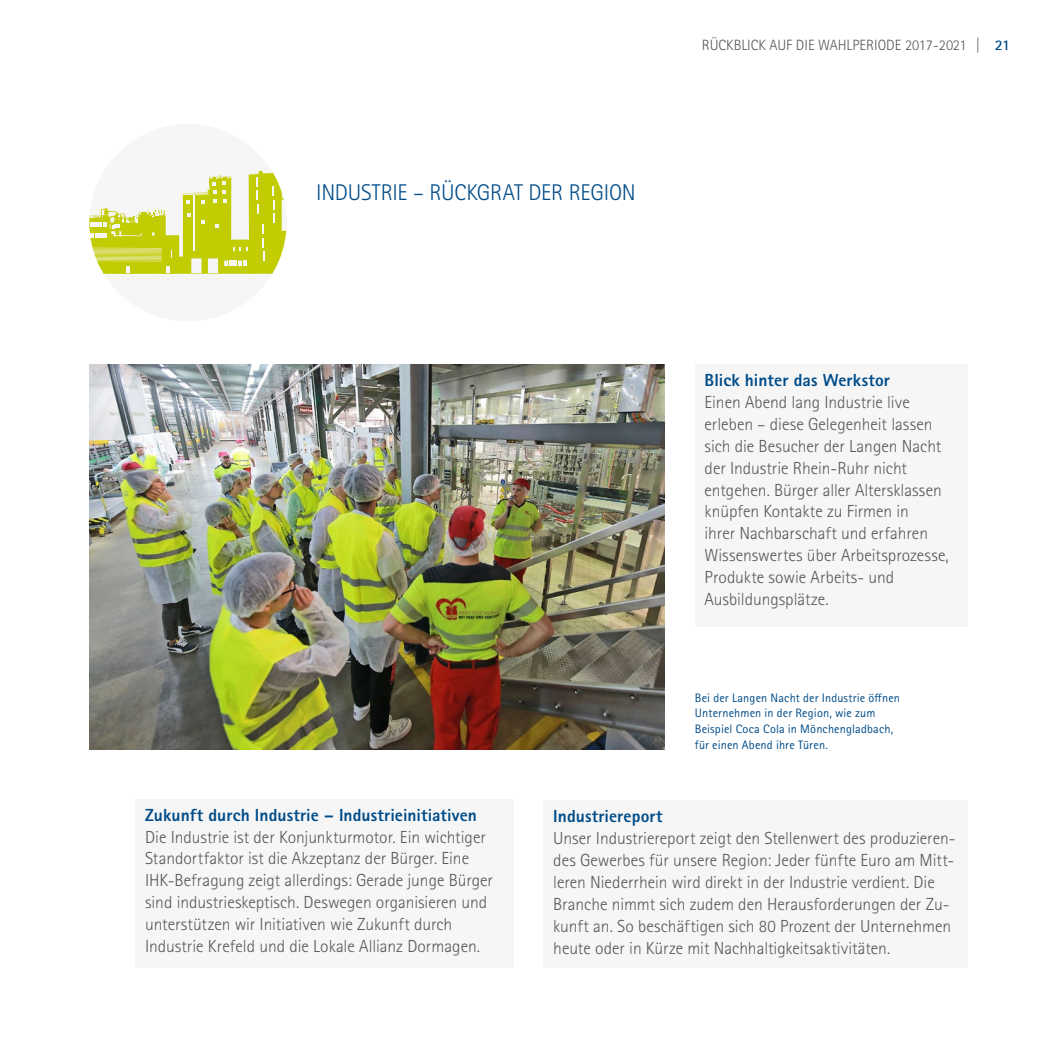
<style>
.page{position:relative;width:1042px;height:1042px;background:#fff}
.page>*{position:absolute;margin:0;border:0;box-sizing:border-box;transform-origin:0 0}
.t1{font:300 22.75px "Rotis Sans Serif Pro";letter-spacing:-.01em;color:#004c89}
.t2{font:300 17.5px/21.9px "Rotis Sans Serif Pro";letter-spacing:-.005em;color:#575756}
.t3{font:800 17.5px "Rotis Sans Serif Pro";letter-spacing:.005em;color:#004c89}
.t4{font:300 14.88px "Rotis Sans Serif Pro";color:#575756}
.t5{font:12.25px/15.8px "Rotis Sans Serif Pro";letter-spacing:.01em;color:#004c89}
.s1{font-weight:700;color:#004c89}
</style>
<div class="page">
<div style="left:89px;top:124px;width:197px;height:197px;background:#f6f6f6;border-radius:50%"></div>
<svg style="left:89px;top:170px;width:198px;height:104px"></svg>
<div style="left:135px;top:798px;width:378px;height:169px;background:#f6f6f6"></div>
<div style="left:694px;top:364px;width:273px;height:263px;background:#f6f6f6"></div>
<div style="left:543px;top:800px;width:424px;height:167px;background:#f6f6f6"></div>
<img style="left:89px;top:364px;width:576px;height:385px">
<h1 class="t1" style="left:316px;top:180px;width:321px">INDUSTRIE – RÜCKGRAT DER REGION</h1>
<p class="t4" style="left:702px;top:36px;width:310px">RÜCKBLICK AUF DIE WAHLPERIODE 2017-2021 | <span class="s1">21</span></p>
<p class="t3" style="left:704px;top:369px;width:187px">Blick hinter das Werkstor</p>
<p class="t2" style="left:704px;top:391px;width:246px">Einen Abend lang Industrie live erleben – diese Gelegenheit lassen sich die Besucher der Langen Nacht der Industrie Rhein-Ruhr nicht entgehen. Bürger aller Altersklassen knüpfen Kontakte zu Firmen in<br>ihrer Nachbarschaft und erfahren<br>Wissenswertes über Arbeitsprozesse,<br>Produkte sowie Arbeits- und<br>Ausbildungsplätze.</p>
<p class="t5" style="left:695px;top:689px;width:207px">Bei der Langen Nacht der Industrie öffnen Unternehmen in der Region, wie zum Beispiel Coca Cola in Mönchengladbach, für einen Abend ihre Türen.</p>
<p class="t3" style="left:145px;top:803px;width:333px">Zukunft durch Industrie – Industrieinitiativen</p>
<p class="t2" style="left:145px;top:826px;width:349px">Die Industrie ist der Konjunkturmotor. Ein wichtiger Standortfaktor ist die Akzeptanz der Bürger. Eine IHK-Befragung zeigt allerdings: Gerade junge Bürger sind industrieskeptisch. Deswegen organisieren und unterstützen wir Initiativen wie Zukunft durch Industrie Krefeld und die Lokale Allianz Dormagen.</p>
<p class="t3" style="left:553px;top:805px;width:111px">Industriereport</p>
<p class="t2" style="left:553px;top:827px;width:404px">Unser Industriereport zeigt den Stellenwert des produzieren&shy;des Gewerbes für unsere Region: Jeder fünfte Euro am Mitt&shy;leren Niederrhein wird direkt in der Industrie verdient. Die Branche nimmt sich zudem den Herausforderungen der Zu&shy;kunft an. So beschäftigen sich 80 Prozent der Unternehmen heute oder in Kürze mit Nachhaltigkeitsaktivitäten.</p>
</div>
